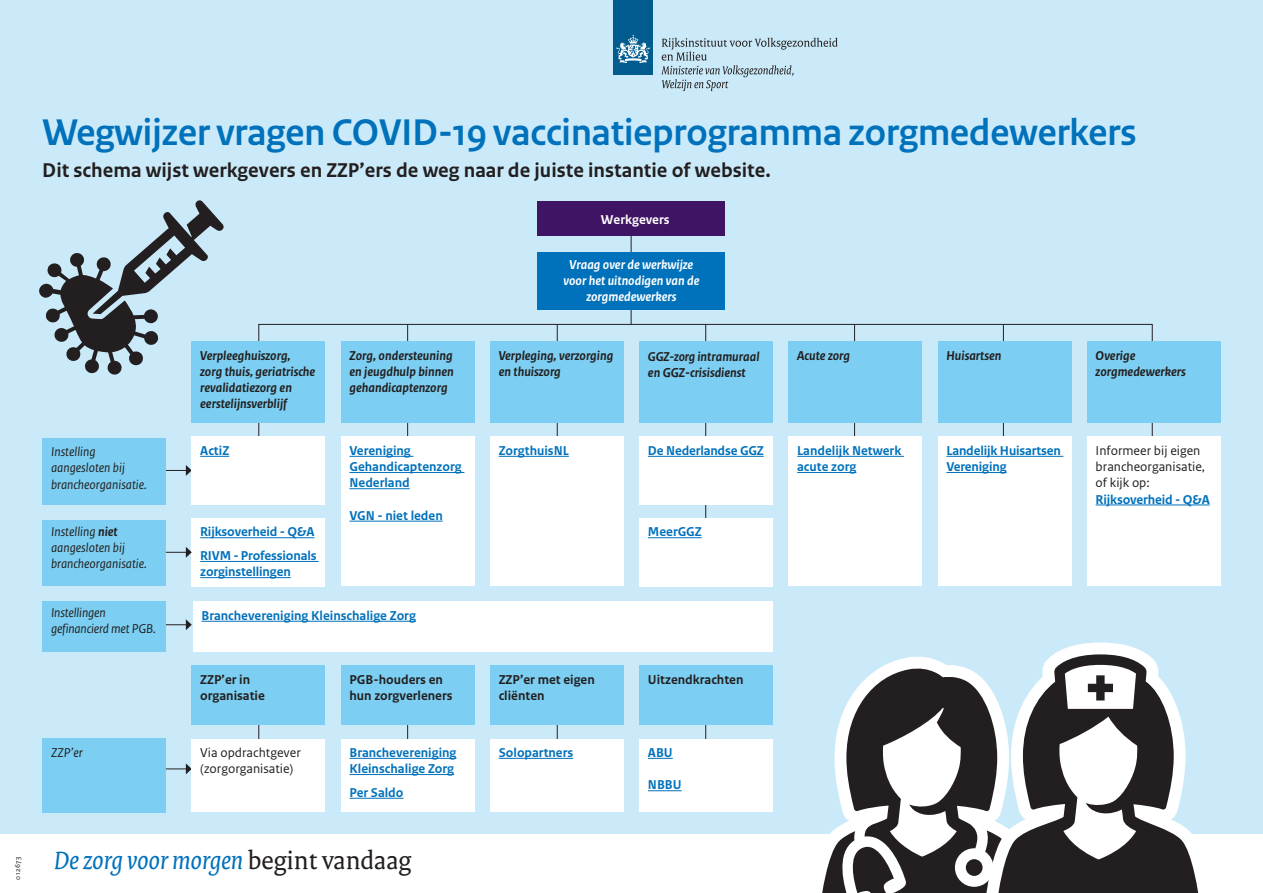
<style>
.page{position:relative;width:1263px;height:893px;background:#fff}
.page>*{position:absolute;margin:0;border:0;box-sizing:border-box;transform-origin:0 0}
.RIVM_Titel_Poster_A3{font:700 39px "Rijksoverheid Sans Heading";color:#0071bb}
.t1{font:italic 27px "Rijksoverheid Serif";color:#0071bb}
.Subkop{font:700 21px "Rijksoverheid Sans Text";color:#231f20}
.t2{font:700 13.5px/16.2px "Rijksoverheid Sans Text";color:#0071bb}
.t3{font:italic 700 13.5px/16.2px "Rijksoverheid Sans Text";color:#231f20}
.t4{font:italic 13.5px/16.2px "Rijksoverheid Sans Text";color:#231f20}
.t5{font:700 13.5px/16.2px "Rijksoverheid Sans Text";color:#231f20}
.t6{font:13.5px/16.2px "Rijksoverheid Sans Text";color:#231f20}
.t7{font:italic 700 13.5px/16.2px "Rijksoverheid Sans Text";color:#fff;text-align:center}
.t8{font:italic 700 13.5px/16.2px "Rijksoverheid Sans Text TT";color:#231f20}
.t9{font:700 13.5px "Rijksoverheid Sans Text";color:#fff}
.t10{font:7.5px "Rijksoverheid Sans Text";letter-spacing:.05em;color:#231f20}
.s1{font-family:"Rijksoverheid Sans Text"}
.s2{font-weight:700}
.s3{font-style:normal;color:#231f20}
</style>
<div class="page">
<div style="left:0;top:0;width:1263px;height:833px;background:#cbeaf9"></div>
<div style="left:613px;top:0;width:40px;height:74px;background:#005b8f"></div>
<svg style="left:616px;top:35px;width:34px;height:28px"></svg>
<svg style="left:661px;top:38px;width:176px;height:53px"></svg>
<svg style="left:886px;top:656px;width:60px;height:9px"></svg>
<svg style="left:794px;top:665px;width:176px;height:228px"></svg>
<div style="left:966px;top:859px;width:16px;height:17px;background:#231f20;border-radius:50%"></div>
<svg style="left:970px;top:642px;width:253px;height:251px"></svg>
<svg style="left:998px;top:654px;width:201px;height:239px"></svg>
<svg style="left:1064px;top:652px;width:73px;height:72px;background:#9b9a9a"></svg>
<div style="left:538px;top:201px;width:187px;height:34px;background:#3f1464"></div>
<div style="left:43px;top:438px;width:123px;height:67px;background:#7ccff2"></div>
<div style="left:192px;top:518px;width:133px;height:68px;background:#fff"></div>
<hr style="left:200px;top:537px;width:114px;height:1px;background:#0071bb">
<hr style="left:200px;top:561px;width:119px;height:1px;background:#0071bb">
<hr style="left:200px;top:577px;width:91px;height:1px;background:#0071bb">
<div style="left:43px;top:520px;width:123px;height:66px;background:#7ccff2"></div>
<div style="left:43px;top:601px;width:123px;height:51px;background:#7ccff2"></div>
<div style="left:193px;top:601px;width:580px;height:51px;background:#fff"></div>
<hr style="left:201px;top:621px;width:215px;height:1px;background:#0071bb">
<div style="left:43px;top:739px;width:123px;height:74px;background:#7ccff2"></div>
<svg style="left:166px;top:465px;width:26px;height:11px"></svg>
<svg style="left:166px;top:547px;width:26px;height:11px"></svg>
<svg style="left:166px;top:619px;width:26px;height:11px"></svg>
<svg style="left:166px;top:763px;width:26px;height:11px"></svg>
<svg style="left:39px;top:200px;width:185px;height:175px"></svg>
<hr style="left:631px;top:235px;width:1px;height:89px;background:#231f20">
<hr style="left:557px;top:325px;width:1px;height:117px;background:#231f20">
<svg style="left:557px;top:725px;width:1px;height:14px"></svg>
<hr style="left:705px;top:325px;width:1px;height:201px;background:#231f20">
<svg style="left:705px;top:725px;width:1px;height:14px"></svg>
<hr style="left:854px;top:325px;width:1px;height:117px;background:#231f20">
<hr style="left:1003px;top:325px;width:1px;height:117px;background:#231f20">
<hr style="left:407px;top:325px;width:1px;height:117px;background:#231f20">
<svg style="left:407px;top:725px;width:1px;height:14px"></svg>
<svg style="left:258px;top:725px;width:1px;height:14px"></svg>
<div style="left:192px;top:437px;width:133px;height:68px;background:#fff"></div>
<svg style="left:200px;top:456px;width:29px;height:1px"></svg>
<div style="left:341px;top:437px;width:133px;height:149px;background:#fff"></div>
<hr style="left:349px;top:456px;width:65px;height:1px;background:#0071bb">
<hr style="left:349px;top:472px;width:115px;height:1px;background:#0071bb">
<hr style="left:349px;top:488px;width:61px;height:1px;background:#0071bb">
<hr style="left:349px;top:521px;width:94px;height:1px;background:#0071bb">
<div style="left:490px;top:437px;width:133px;height:149px;background:#fff"></div>
<hr style="left:499px;top:456px;width:70px;height:1px;background:#0071bb">
<div style="left:789px;top:437px;width:133px;height:149px;background:#fff"></div>
<hr style="left:797px;top:456px;width:107px;height:1px;background:#0071bb">
<hr style="left:797px;top:472px;width:59px;height:1px;background:#0071bb">
<div style="left:938px;top:437px;width:133px;height:149px;background:#fff"></div>
<hr style="left:946px;top:456px;width:117px;height:1px;background:#0071bb">
<hr style="left:946px;top:472px;width:60px;height:1px;background:#0071bb">
<div style="left:1087px;top:437px;width:133px;height:149px;background:#fff"></div>
<hr style="left:1096px;top:505px;width:114px;height:1px;background:#0071bb">
<div style="left:639px;top:437px;width:134px;height:68px;background:#fff"></div>
<hr style="left:648px;top:456px;width:116px;height:1px;background:#0071bb">
<div style="left:639px;top:518px;width:134px;height:68px;background:#fff"></div>
<hr style="left:648px;top:537px;width:54px;height:1px;background:#0071bb">
<div style="left:192px;top:739px;width:133px;height:72px;background:#fff"></div>
<div style="left:341px;top:739px;width:133px;height:72px;background:#fff"></div>
<hr style="left:349px;top:758px;width:107px;height:1px;background:#0071bb">
<hr style="left:349px;top:774px;width:105px;height:1px;background:#0071bb">
<hr style="left:349px;top:798px;width:54px;height:1px;background:#0071bb">
<div style="left:490px;top:739px;width:133px;height:72px;background:#fff"></div>
<hr style="left:499px;top:758px;width:74px;height:1px;background:#0071bb">
<div style="left:639px;top:739px;width:134px;height:72px;background:#fff"></div>
<svg style="left:648px;top:758px;width:25px;height:1px"></svg>
<hr style="left:648px;top:790px;width:33px;height:1px;background:#0071bb">
<div style="left:192px;top:665px;width:133px;height:60px;background:#7ccff2"></div>
<div style="left:341px;top:665px;width:133px;height:60px;background:#7ccff2"></div>
<div style="left:490px;top:665px;width:133px;height:60px;background:#7ccff2"></div>
<div style="left:639px;top:665px;width:134px;height:60px;background:#7ccff2"></div>
<div style="left:192px;top:341px;width:133px;height:81px;background:#7ccff2"></div>
<div style="left:341px;top:341px;width:133px;height:81px;background:#7ccff2"></div>
<div style="left:490px;top:341px;width:133px;height:81px;background:#7ccff2"></div>
<div style="left:639px;top:341px;width:134px;height:81px;background:#7ccff2"></div>
<div style="left:789px;top:341px;width:133px;height:81px;background:#7ccff2"></div>
<div style="left:938px;top:341px;width:133px;height:81px;background:#7ccff2"></div>
<div style="left:1087px;top:341px;width:133px;height:81px;background:#7ccff2"></div>
<div style="left:538px;top:252px;width:187px;height:58px;background:#0071bb"></div>
<p class="t10" style="left:13px;top:880px;width:24px;rotate:-90deg">012673</p>
<h1 class="RIVM_Titel_Poster_A3" style="left:43px;top:110px;width:1095px">Wegwijzer vragen COVID-19 vaccinatieprogramma zorgmedewerkers</h1>
<p class="Subkop" style="left:42px;top:159px;width:730px">Dit schema wijst werkgevers en ZZP’ers de weg naar de juiste instantie of website.</p>
<p class="t9" style="left:601px;top:212px;width:70px">Werkgevers</p>
<p class="t7" style="left:563px;top:257px;width:138px">Vraag over de werkwijze voor het uitnodigen van de zorgmedewerkers</p>
<p class="t4" style="left:51px;top:444px;width:97px">Instelling aangesloten bij brancheorganisatie.</p>
<p class="t3" style="left:200px;top:348px;width:116px">Verpleeghuiszorg, zorg thuis, geriatrische revalidatiezorg en eerstelijnsverblijf</p>
<p class="t3" style="left:349px;top:348px;width:106px;text-align:justify">Zorg, ondersteuning en jeugdhulp binnen gehandicaptenzorg</p>
<p class="t3" style="left:499px;top:348px;width:116px">Verpleging, verzorging en thuiszorg</p>
<p class="t8" style="left:648px;top:349px;width:113px"><span class="s1">GGZ-zorg</span> intramuraal en GGZ-crisisdienst</p>
<p class="t3" style="left:797px;top:348px;width:54px">Acute zorg</p>
<p class="t3" style="left:946px;top:348px;width:57px">Huisartsen</p>
<p class="t3" style="left:1096px;top:348px;width:92px">Overige zorgmedewerkers</p>
<p class="t2" style="left:200px;top:443px;width:30px">ActiZ</p>
<p class="t2" style="left:349px;top:443px;width:114px">Vereniging<br>Gehandicaptenzorg<br>Nederland</p>
<p class="t2" style="left:349px;top:508px;width:95px">VGN - niet leden</p>
<p class="t2" style="left:499px;top:443px;width:72px">ZorgthuisNL</p>
<p class="t2" style="left:797px;top:443px;width:106px">Landelijk Netwerk acute zorg</p>
<p class="t2" style="left:946px;top:443px;width:116px">Landelijk Huisartsen<br>Vereniging</p>
<p class="t6" style="left:1096px;top:443px;width:111px">Informeer bij eigen brancheorganisatie, of kijk op:</p>
<p class="t2" style="left:1096px;top:491px;width:116px">Rijksoverheid - Q&amp;A</p>
<p class="t2" style="left:648px;top:443px;width:117px">De Nederlandse GGZ</p>
<p class="t4" style="left:51px;top:524px;width:97px">Instelling <span class="s2">niet </span>aangesloten bij brancheorganisatie.</p>
<p class="t4" style="left:51px;top:605px;width:106px">Instellingen gefinancierd met PGB.</p>
<p class="t2" style="left:201px;top:608px;width:216px">Branchevereniging Kleinschalige Zorg</p>
<p class="t2" style="left:200px;top:520px;width:118px;line-height:23.7px">Rijksoverheid - Q&amp;A<br>RIVM - Professionals</p>
<p class="t2" style="left:200px;top:564px;width:92px">zorginstellingen</p>
<p class="t2" style="left:648px;top:524px;width:55px">MeerGGZ</p>
<p class="t4" style="left:51px;top:745px;width:33px">ZZP’er</p>
<p class="t5" style="left:200px;top:672px;width:66px">ZZP’er in organisatie</p>
<p class="t5" style="left:349px;top:672px;width:105px">PGB-houders en hun zorgverleners</p>
<p class="t5" style="left:499px;top:672px;width:98px">ZZP’er met eigen cliënten</p>
<p class="t5" style="left:648px;top:672px;width:97px">Uitzendkrachten</p>
<p class="t6" style="left:200px;top:745px;width:102px">Via opdrachtgever (zorgorganisatie)</p>
<p class="t2" style="left:349px;top:745px;width:109px">Branchevereniging<br>Kleinschalige Zorg</p>
<p class="t2" style="left:349px;top:785px;width:56px">Per Saldo</p>
<p class="t2" style="left:499px;top:745px;width:76px">Solopartners</p>
<p class="t2" style="left:648px;top:745px;width:26px">ABU</p>
<p class="t2" style="left:648px;top:777px;width:35px">NBBU</p>
<h2 class="t1" style="left:54px;top:844px;width:359px">De zorg voor morgen <span class="s3">begint vandaag</span></h2>
</div>
